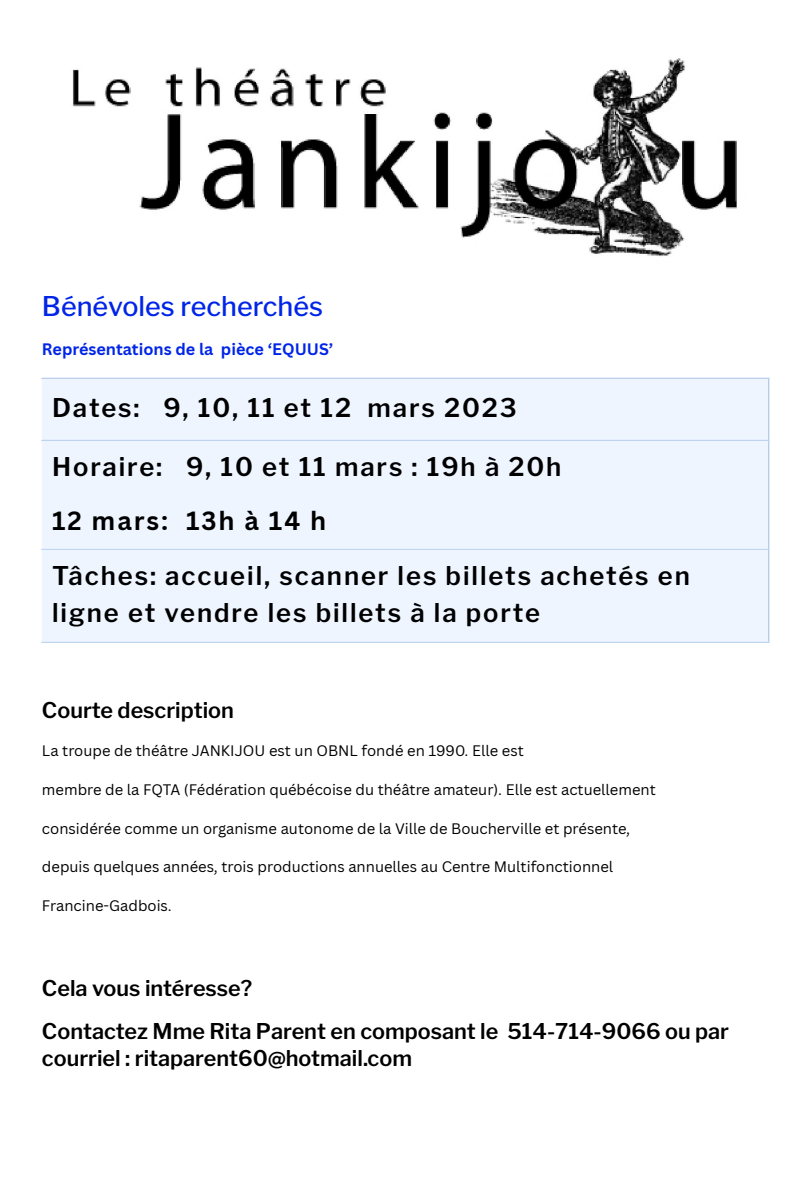
<style>
.page{position:relative;width:810px;height:1181px;background:#fff}
.page>*{position:absolute;margin:0;border:0;box-sizing:border-box;transform-origin:0 0}
.t1{font:500 27px "Libre Franklin";color:#0025e8}
.t2{font:600 25.65px/36.3px "Libre Franklin";letter-spacing:.075em;color:#000}
.t3{font:700 25.65px "Canva Sans";letter-spacing:.075em;color:#000}
.t4{font:600 21.6px/27.3px "Libre Franklin";color:#000}
.t5{font:700 16.2px "Canva Sans";color:#0025e8}
.t6{font:14.85px "Canva Sans";color:#000}
</style>
<div class="page">
<img style="left:72px;top:58px;width:665px;height:199px">
<div style="left:42px;top:378px;width:726px;height:263px;background:#eef5ff"></div>
<hr style="left:768px;top:378px;width:1px;height:263px;background:#c2dcfd">
<hr style="left:42px;top:377px;width:727px;height:1px;background:#c2dcfd">
<hr style="left:42px;top:440px;width:727px;height:1px;background:#c2dcfd">
<hr style="left:42px;top:549px;width:727px;height:1px;background:#c2dcfd">
<hr style="left:42px;top:641px;width:727px;height:1px;background:#c2dcfd">
<p class="t1" style="left:42px;top:290px;width:283px">Bénévoles recherchés</p>
<p class="t5" style="left:42px;top:338px;width:293px">Représentations de la pièce ‘EQUUS’</p>
<p class="t2" style="left:52px;top:389px;width:466px">Dates: 9, 10, 11 et 12 mars 2023</p>
<p class="t2" style="left:52px;top:449px;width:511px">Horaire: 9, 10 et 11 mars : 19h à 20h</p>
<p class="t3" style="left:52px;top:502px;width:276px">12 mars: 13h à 14 h</p>
<p class="t2" style="left:52px;top:558px;width:639px">Tâches: accueil, scanner les billets achetés en ligne et vendre les billets à la porte</p>
<p class="t4" style="left:42px;top:697px;width:193px">Courte description</p>
<p class="t6" style="left:42px;top:739px;width:483px">La troupe de théâtre JANKIJOU est un OBNL fondé en 1990. Elle est</p>
<p class="t6" style="left:42px;top:779px;width:615px">membre de la FQTA (Fédération québécoise du théâtre amateur). Elle est actuellement</p>
<p class="t6" style="left:42px;top:817px;width:590px">considérée comme un organisme autonome de la Ville de Boucherville et présente,</p>
<p class="t6" style="left:42px;top:856px;width:573px">depuis quelques années, trois productions annuelles au Centre Multifonctionnel</p>
<p class="t6" style="left:42px;top:895px;width:131px">Francine-Gadbois.</p>
<p class="t4" style="left:42px;top:974px;width:212px">Cela vous intéresse?</p>
<p class="t4" style="left:42px;top:1017px;width:689px">Contactez Mme Rita Parent en composant le 514-714-9066 ou par courriel : ritaparent60@hotmail.com</p>
</div>
